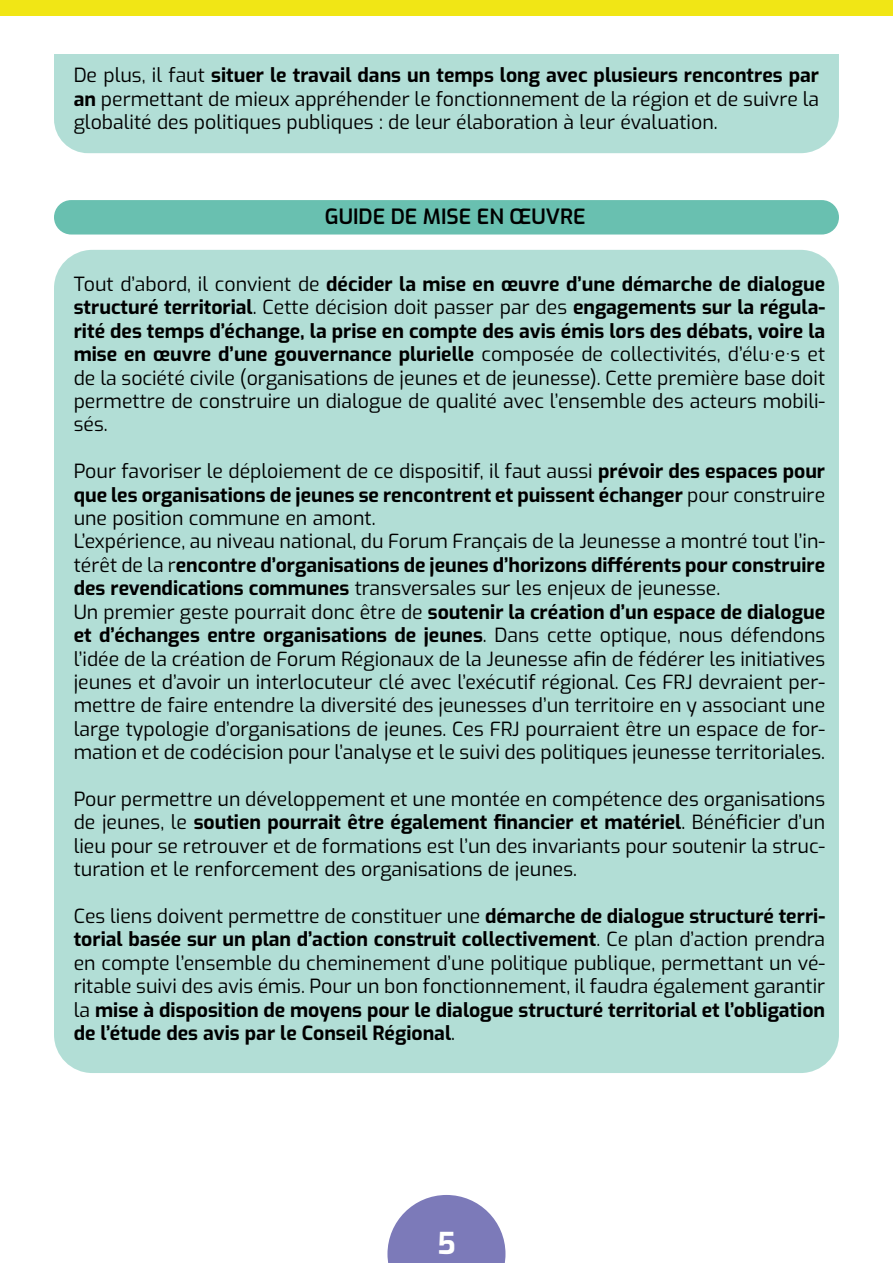
<style>
.page{position:relative;width:893px;height:1263px;background:#fff}
.page>*{position:absolute;margin:0;border:0;box-sizing:border-box;transform-origin:0 0}
.t1{font:700 30px "Exo";color:#fff}
.t2{font:600 21px "Exo";color:#000}
.t3{font:19.5px/23.4px "Exo";color:#000;text-align:justify}
.s1{font-weight:700}
</style>
<div class="page">
<svg style="left:387px;top:1195px;width:118px;height:68px"></svg>
<div style="left:0;top:0;width:893px;height:16px;background:#f1e615"></div>
<div style="left:54px;top:250px;width:785px;height:823px;background:#b2ded6;border-radius:38px"></div>
<div style="left:54px;top:200px;width:785px;height:34px;background:#69c0b0;border-radius:17px"></div>
<div style="left:54px;top:54px;width:785px;height:99px;background:#b2ded6"></div>
<p class="t3" style="left:74px;top:62px;width:747px">De plus, il faut <span class="s1">situer le travail dans un temps long avec plusieurs rencontres par an</span> permettant de mieux appréhender le fonctionnement de la région et de suivre la globalité des politiques publiques : de leur élaboration à leur évaluation.</p>
<p class="t2" style="left:325px;top:201px;width:262px">GUIDE DE MISE EN ŒUVRE</p>
<p class="t3" style="left:74px;top:271px;width:753px">Tout d’abord, il convient de <span class="s1">décider la mise en œuvre d’une démarche de dialogue structuré territorial</span>. Cette décision doit passer par des <span class="s1">engagements sur la régula&shy;rité des temps d’échange, la prise en compte des avis émis lors des débats, voire la mise en œuvre d’une gouvernance plurielle</span> composée de collectivités, d’élu·e·s et de la société civile (organisations de jeunes et de jeunesse). Cette première base doit permettre de construire un dialogue de qualité avec l’ensemble des acteurs mobili&shy;sés.</p>
<p class="t3" style="left:74px;top:459px;width:753px;text-align:left">Pour favoriser le déploiement de ce dispositif, il faut aussi <span class="s1">prévoir des espaces pour que les organisations de jeunes se rencontrent et puissent échanger</span> pour construire une position commune en amont.<br>L’expérience, au niveau national, du Forum Français de la Jeunesse a montré tout l’in&shy;térêt de la r<span class="s1">encontre d’organisations de jeunes d’horizons différents pour construire des revendications communes</span> transversales sur les enjeux de jeunesse.<br>Un premier geste pourrait donc être de <span class="s1">soutenir la création d’un espace de dialogue et d’échanges entre organisations de jeunes</span>. Dans cette optique, nous défendons l’idée de la création de Forum Régionaux de la Jeunesse afin de fédérer les initiatives jeunes et d’avoir un interlocuteur clé avec l’exécutif régional. Ces FRJ devraient per&shy;mettre de faire entendre la diversité des jeunesses d’un territoire en y associant une large typologie d’organisations de jeunes. Ces FRJ pourraient être un espace de for&shy;mation et de codécision pour l’analyse et le suivi des politiques jeunesse territoriales.</p>
<p class="t3" style="left:74px;top:786px;width:753px">Pour permettre un développement et une montée en compétence des organisations de jeunes, le <span class="s1">soutien pourrait être également financier et matériel</span>. Bénéficier d’un lieu pour se retrouver et de formations est l’un des invariants pour soutenir la struc&shy;turation et le renforcement des organisations de jeunes.</p>
<p class="t3" style="left:74px;top:903px;width:753px">Ces liens doivent permettre de constituer une <span class="s1">démarche de dialogue structuré terri&shy;torial basée sur un plan d’action construit collectivement</span>. Ce plan d’action prendra en compte l’ensemble du cheminement d’une politique publique, permettant un vé&shy;ritable suivi des avis émis. Pour un bon fonctionnement, il faudra également garantir la <span class="s1">mise à disposition de moyens pour le dialogue structuré territorial et l’obligation de l’étude des avis par le Conseil Régional</span>.</p>
<h1 class="t1" style="left:437px;top:1221px;width:20px">5</h1>
</div>
